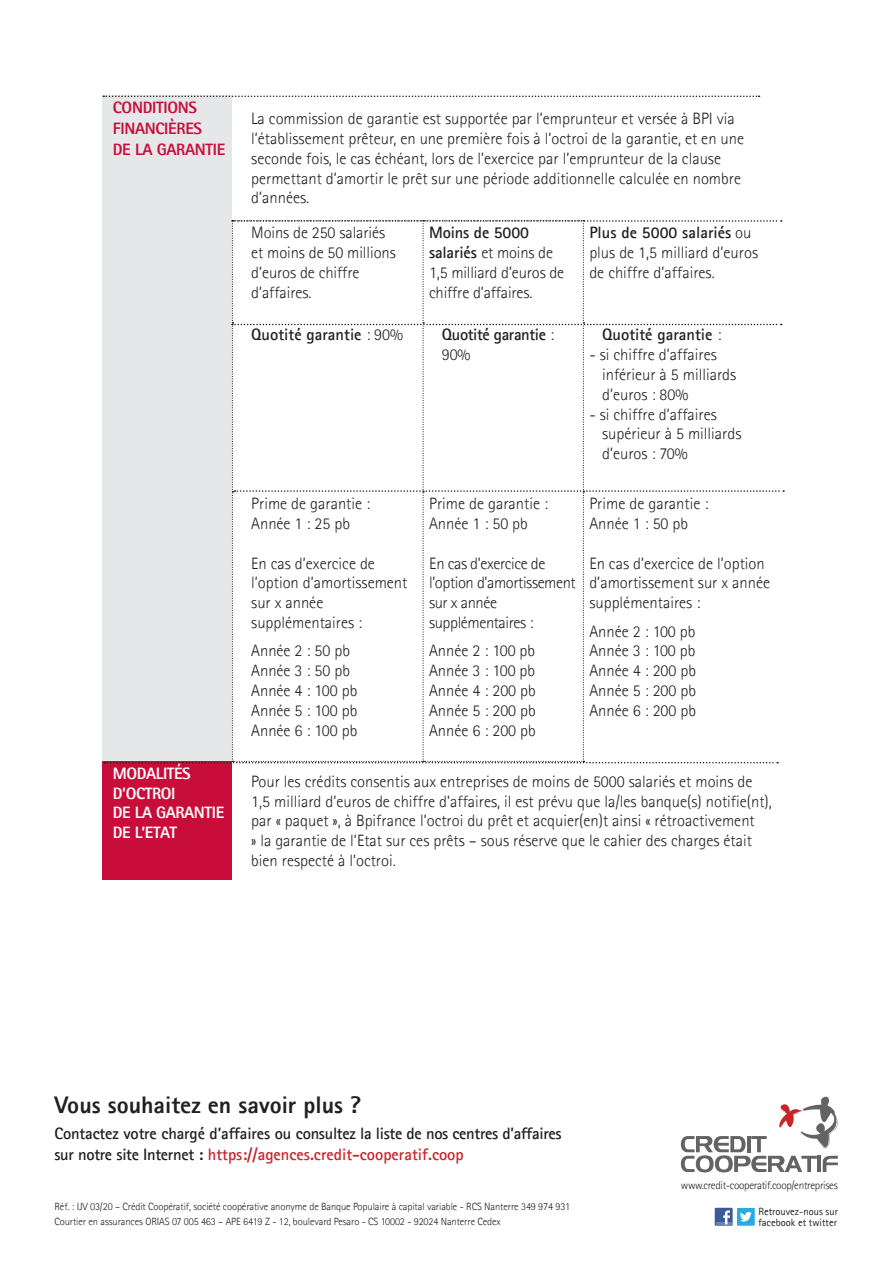
<style>
.page{position:relative;width:891px;height:1262px;background:#fff}
.page>*{position:absolute;margin:0;border:0;box-sizing:border-box;transform-origin:0 0}
.t1{font:800 24px "Agfa Rotis Sans Serif";color:#231f20}
.t2{font:300 16.5px/19.8px "Agfa Rotis Sans Serif";color:#231f20}
.t3{font:700 16.5px/19.8px "Agfa Rotis Sans Serif";letter-spacing:-.01em;color:#231f20}
.t4{font:300 16.5px/19.8px "Agfa Rotis Sans Serif";letter-spacing:-.025em;color:#231f20}
.t5{font:800 16.5px/19.8px "Agfa Rotis Sans Serif";letter-spacing:-.025em;color:#fff}
.t6{font:800 16.5px/21px "Agfa Rotis Sans Serif";letter-spacing:-.02em;color:#c80d3a}
.t7{font:300 11.25px "Agfa Rotis Sans Serif";letter-spacing:-.03em;color:#231f20}
.t8{font:300 10.5px "Agfa Rotis Sans Serif";letter-spacing:-.01em;color:#231f20}
.t9{font:10.5px/10.5px "Agfa Rotis Sans Serif";color:#231f20}
.s1{font-weight:700}
.s2{font-weight:300}
.s3{color:#c8242b}
</style>
<div class="page">
<div style="left:102px;top:95px;width:130px;height:666px;background:#e6e7e9"></div>
<div style="left:102px;top:761px;width:130px;height:118px;background:#c80d3a"></div>
<svg style="left:680px;top:1096px;width:157px;height:76px"></svg>
<div style="left:714px;top:1207px;width:18px;height:18px;background:#3c5a98"></div>
<hr style="left:715px;top:1221px;width:16px;height:3px;background:#6d84b3">
<svg style="left:723px;top:1210px;width:6px;height:14px"></svg>
<svg style="left:737px;top:1208px;width:17px;height:17px"></svg>
<svg style="left:103px;top:95px;width:656px;height:2px"></svg>
<svg style="left:104px;top:220px;width:679px;height:543px"></svg>
<p class="t6" style="left:113px;top:97px;width:114px">CONDITIONS<br>FINANCIÈRES<br>DE LA GARANTIE</p>
<p class="t2" style="left:251px;top:109px;width:494px">La commission de garantie est supportée par l’emprunteur et versée à BPI via l’établissement prêteur, en une première fois à l’octroi de la garantie, et en une seconde fois, le cas échéant, lors de l’exercice par l’emprunteur de la clause permettant d’amortir le prêt sur une période additionnelle calculée en nombre d’années.</p>
<p class="t2" style="left:251px;top:223px;width:146px">Moins de 250 salariés et moins de 50 millions d’euros de chiffre d’affaires.</p>
<p class="t2" style="left:429px;top:223px;width:137px"><span class="s1">Moins de 5000 salariés</span> et moins de<br>1,5 milliard d’euros de chiffre d’affaires.</p>
<p class="t2" style="left:589px;top:223px;width:170px"><span class="s1">Plus de 5000 salariés</span> ou plus de 1,5 milliard d’euros de chiffre d’affaires.</p>
<p class="t3" style="left:251px;top:324px;width:153px">Quotité garantie <span class="s2">: 90%</span></p>
<p class="t3" style="left:442px;top:324px;width:114px">Quotité garantie <span class="s2">:<br>90%</span></p>
<p class="t3" style="left:602px;top:324px;width:121px">Quotité garantie <span class="s2">:</span></p>
<p class="t2" style="left:602px;top:344px;width:136px;text-indent:-13px">- si chiffre d’affaires inférieur à 5 milliards d’euros : 80%</p>
<p class="t2" style="left:602px;top:404px;width:141px;text-indent:-13px">- si chiffre d’affaires supérieur à 5 milliards d’euros : 70%</p>
<p class="t5" style="left:113px;top:763px;width:113px">MODALITÉS<br>D’OCTROI<br>DE LA GARANTIE<br>DE L’ETAT</p>
<p class="t2" style="left:251px;top:493px;width:120px">Prime de garantie :</p>
<p class="t2" style="left:251px;top:513px;width:100px">Année 1 : 25 pb</p>
<p class="t2" style="left:251px;top:553px;width:158px">En cas d’exercice de l’option d’amortissement sur x année supplémentaires :</p>
<p class="t2" style="left:251px;top:640px;width:100px">Année 2 : 50 pb</p>
<p class="t2" style="left:251px;top:660px;width:100px">Année 3 : 50 pb</p>
<p class="t2" style="left:251px;top:680px;width:108px">Année 4 : 100 pb</p>
<p class="t2" style="left:251px;top:700px;width:108px">Année 5 : 100 pb</p>
<p class="t2" style="left:251px;top:720px;width:108px">Année 6 : 100 pb</p>
<p class="t2" style="left:429px;top:493px;width:120px">Prime de garantie :</p>
<p class="t2" style="left:429px;top:513px;width:100px">Année 1 : 50 pb</p>
<p class="t4" style="left:429px;top:553px;width:148px">En cas d’exercice de l’option d’amortissement sur x année supplémentaires :</p>
<p class="t2" style="left:429px;top:640px;width:108px">Année 2 : 100 pb</p>
<p class="t2" style="left:429px;top:660px;width:108px">Année 3 : 100 pb</p>
<p class="t2" style="left:429px;top:680px;width:108px">Année 4 : 200 pb</p>
<p class="t2" style="left:429px;top:700px;width:108px">Année 5 : 200 pb</p>
<p class="t2" style="left:429px;top:720px;width:108px">Année 6 : 200 pb</p>
<p class="t2" style="left:589px;top:493px;width:120px">Prime de garantie :</p>
<p class="t2" style="left:589px;top:513px;width:100px">Année 1 : 50 pb</p>
<p class="t2" style="left:589px;top:553px;width:182px">En cas d’exercice de l’option d’amortissement sur x année supplémentaires :</p>
<p class="t2" style="left:589px;top:621px;width:108px">Année 2 : 100 pb</p>
<p class="t2" style="left:589px;top:640px;width:108px">Année 3 : 100 pb</p>
<p class="t2" style="left:589px;top:660px;width:108px">Année 4 : 200 pb</p>
<p class="t2" style="left:589px;top:680px;width:108px">Année 5 : 200 pb</p>
<p class="t2" style="left:589px;top:700px;width:108px">Année 6 : 200 pb</p>
<p class="t2" style="left:251px;top:771px;width:522px">Pour les crédits consentis aux entreprises de moins de 5000 salariés et moins de 1,5 milliard d’euros de chiffre d’affaires, il est prévu que la/les banque(s) notifie(nt), par « paquet », à Bpifrance l’octroi du prêt et acquier(en)t ainsi « rétroactivement<br>» la garantie de l’Etat sur ces prêts – sous réserve que le cahier des charges était bien respecté à l’octroi.</p>
<p class="t1" style="left:54px;top:1089px;width:308px">Vous souhaitez en savoir plus ?</p>
<p class="t3" style="left:54px;top:1121px;width:508px;line-height:21px">Contactez votre chargé d’affaires ou consultez la liste de nos centres d’affaires sur notre site Internet : <span class="s3">https://agences.credit-cooperatif.coop</span></p>
<p class="t8" style="left:54px;top:1199px;width:517px">Réf. : IJV 03/20 – Crédit Coopératif, société coopérative anonyme de Banque Populaire à capital variable - RCS Nanterre 349 974 931</p>
<p class="t8" style="left:54px;top:1214px;width:448px">Courtier en assurances ORIAS 07 005 463 – APE 6419 Z - 12, boulevard Pesaro - CS 10002 - 92024 Nanterre Cedex</p>
<p class="t7" style="left:680px;top:1178px;width:158px">www.credit-cooperatif.coop/entreprises</p>
<p class="t9" style="left:758px;top:1206px;width:81px">Retrouvez-nous sur facebook et twitter</p>
</div>
